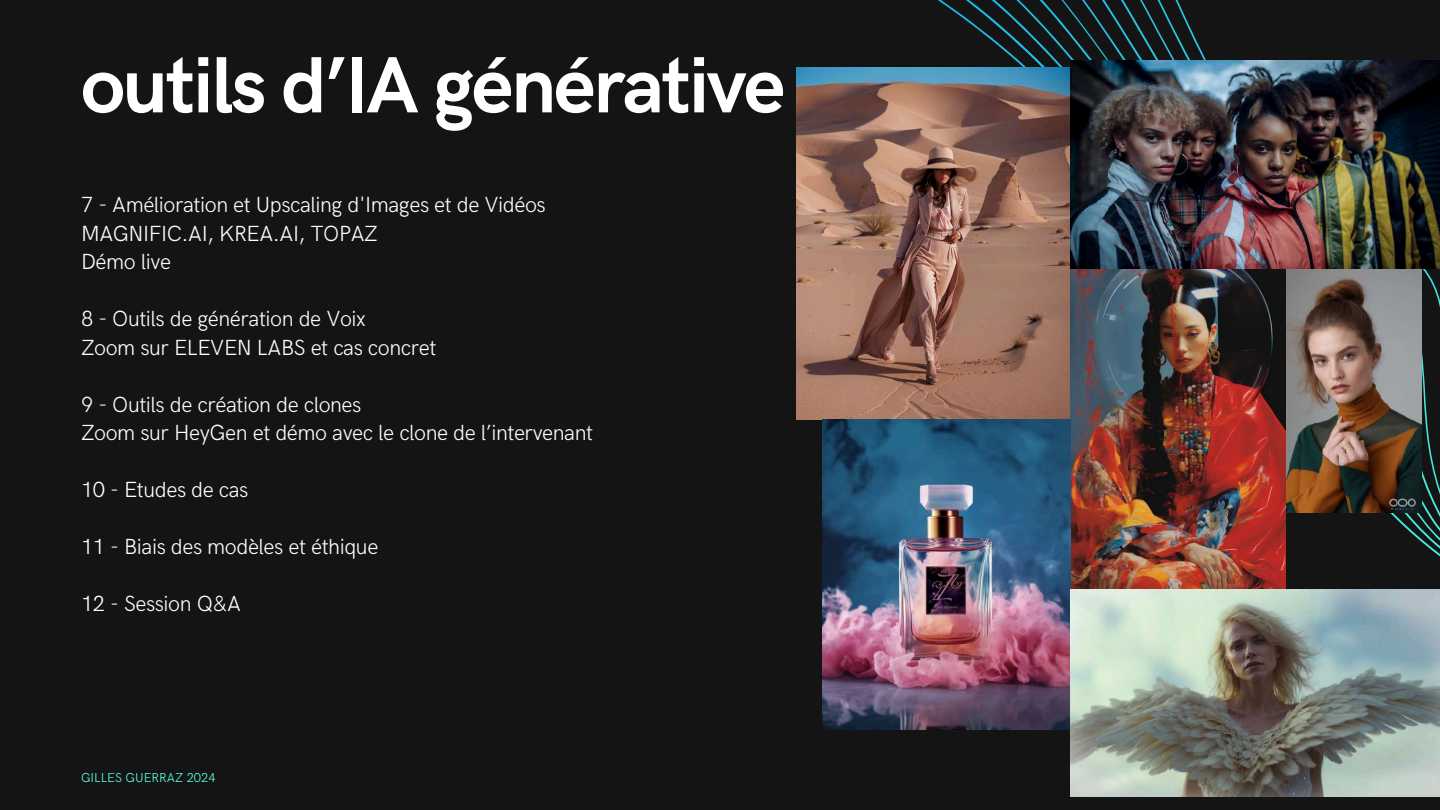
<style>
.page{position:relative;width:1440px;height:810px;background:#141414}
.page>*{position:absolute;margin:0;border:0;box-sizing:border-box;transform-origin:0 0}
.t1{font:700 80px "HK Grotesk";letter-spacing:-.03em;color:#fff}
.t2{font:300 22px/28.5px "HK Grotesk";letter-spacing:-.02em;color:#fff}
.t3{font:300 13px "HK Grotesk";color:#57ffdc}
</style>
<div class="page">
<svg style="left:796px;top:0;width:644px;height:797px"></svg>
<img style="left:797px;top:67px;width:274px;height:352px">
<img style="left:1285px;top:268px;width:136px;height:245px">
<img style="left:1071px;top:268px;width:214px;height:322px">
<img style="left:823px;top:419px;width:247px;height:310px">
<img style="left:1071px;top:61px;width:369px;height:207px">
<img style="left:1071px;top:590px;width:369px;height:207px">
<h1 class="t1" style="left:81px;top:40px;width:706px">outils d’IA générative</h1>
<p class="t2" style="left:81px;top:191px;width:466px">7 - Amélioration et Upscaling d'Images et de Vidéos<br>MAGNIFIC.AI, KREA.AI, TOPAZ<br>Démo live</p>
<p class="t2" style="left:81px;top:305px;width:357px">8 - Outils de génération de Voix<br>Zoom sur ELEVEN LABS et cas concret</p>
<p class="t2" style="left:81px;top:391px;width:514px">9 - Outils de création de clones<br>Zoom sur HeyGen et démo avec le clone de l’intervenant</p>
<p class="t2" style="left:81px;top:476px;width:169px">10 - Etudes de cas</p>
<p class="t2" style="left:81px;top:533px;width:299px">11 - Biais des modèles et éthique</p>
<p class="t2" style="left:81px;top:590px;width:161px">12 - Session Q&amp;A</p>
<p class="t3" style="left:81px;top:771px;width:136px">GILLES GUERRAZ 2024</p>
</div>
